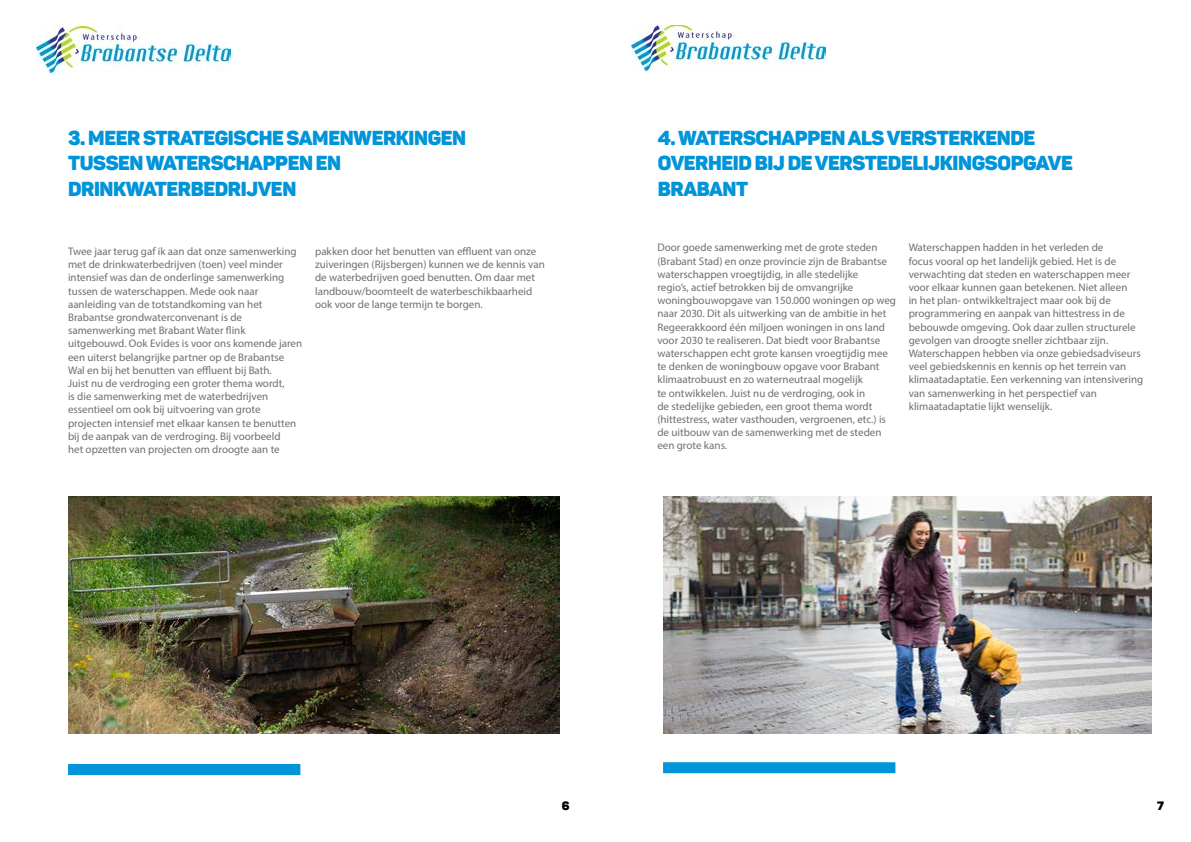
<style>
.page{position:relative;width:1191px;height:842px;background:#fff}
.page>*{position:absolute;margin:0;border:0;box-sizing:border-box;transform-origin:0 0}
.t1{font:20px/25px "Panton Black Caps";letter-spacing:-.02em;color:#0094d9}
.t2{font:12px "Panton Black Caps";color:#000}
.t3{font:11px/13.2px "Myriad Pro";color:#706f6f}
</style>
<div class="page">
<img style="left:36px;top:27px;width:194px;height:45px">
<img style="left:631px;top:25px;width:194px;height:46px">
<div style="left:663px;top:762px;width:232px;height:11px;background:#0094d9"></div>
<div style="left:68px;top:764px;width:232px;height:11px;background:#0094d9"></div>
<img style="left:663px;top:496px;width:488px;height:237px">
<img style="left:68px;top:496px;width:491px;height:237px">
<h1 class="t1" style="left:68px;top:126px;width:400px">3. MEER STRATEGISCHE SAMENWERKINGEN<br>TUSSEN WATERSCHAPPEN EN<br>DRINKWATERBEDRIJVEN</h1>
<p class="t3" style="left:68px;top:244px;width:236px">Twee jaar terug gaf ik aan dat onze samenwerking met de drinkwaterbedrijven (toen) veel minder intensief was dan de onderlinge samenwerking tussen de waterschappen. Mede ook naar aanleiding van de totstandkoming van het Brabantse grondwaterconvenant is de samenwerking met Brabant Water flink uitgebouwd. Ook Evides is voor ons komende jaren een uiterst belangrijke partner op de Brabantse Wal en bij het benutten van effluent bij Bath.<br>Juist nu de verdroging een groter thema wordt,<br>is die samenwerking met de waterbedrijven essentieel om ook bij uitvoering van grote projecten intensief met elkaar kansen te benutten bij de aanpak van de verdroging. Bij voorbeeld<br>het opzetten van projecten om droogte aan te</p>
<p class="t3" style="left:315px;top:244px;width:231px">pakken door het benutten van effluent van onze zuiveringen (Rijsbergen) kunnen we de kennis van de waterbedrijven goed benutten. Om daar met landbouw/boomteelt de waterbeschikbaarheid ook voor de lange termijn te borgen.</p>
<h1 class="t1" style="left:658px;top:126px;width:416px">4. WATERSCHAPPEN ALS VERSTERKENDE<br>OVERHEID BIJ DE VERSTEDELIJKINGSOPGAVE<br>BRABANT</h1>
<p class="t3" style="left:657px;top:241px;width:240px">Door goede samenwerking met de grote steden (Brabant Stad) en onze provincie zijn de Brabantse waterschappen vroegtijdig, in alle stedelijke<br>regio’s, actief betrokken bij de omvangrijke woningbouwopgave van 150.000 woningen op weg naar 2030. Dit als uitwerking van de ambitie in het Regeerakkoord één miljoen woningen in ons land voor 2030 te realiseren. Dat biedt voor Brabantse waterschappen echt grote kansen vroegtijdig mee te denken de woningbouw opgave voor Brabant klimaatrobuust en zo waterneutraal mogelijk<br>te ontwikkelen. Juist nu de verdroging, ook in<br>de stedelijke gebieden, een groot thema wordt (hittestress, water vasthouden, vergroenen, etc.) is de uitbouw van de samenwerking met de steden een grote kans.</p>
<p class="t3" style="left:908px;top:241px;width:236px">Waterschappen hadden in het verleden de<br>focus vooral op het landelijk gebied. Het is de verwachting dat steden en waterschappen meer voor elkaar kunnen gaan betekenen. Niet alleen<br>in het plan- ontwikkeltraject maar ook bij de programmering en aanpak van hittestress in de bebouwde omgeving. Ook daar zullen structurele gevolgen van droogte sneller zichtbaar zijn.<br>Waterschappen hebben via onze gebiedsadviseurs veel gebiedskennis en kennis op het terrein van klimaatadaptatie. Een verkenning van intensivering van samenwerking in het perspectief van klimaatadaptatie lijkt wenselijk.</p>
<p class="t2" style="left:562px;top:798px;width:9px">6</p>
<p class="t2" style="left:1157px;top:798px;width:8px">7</p>
</div>
